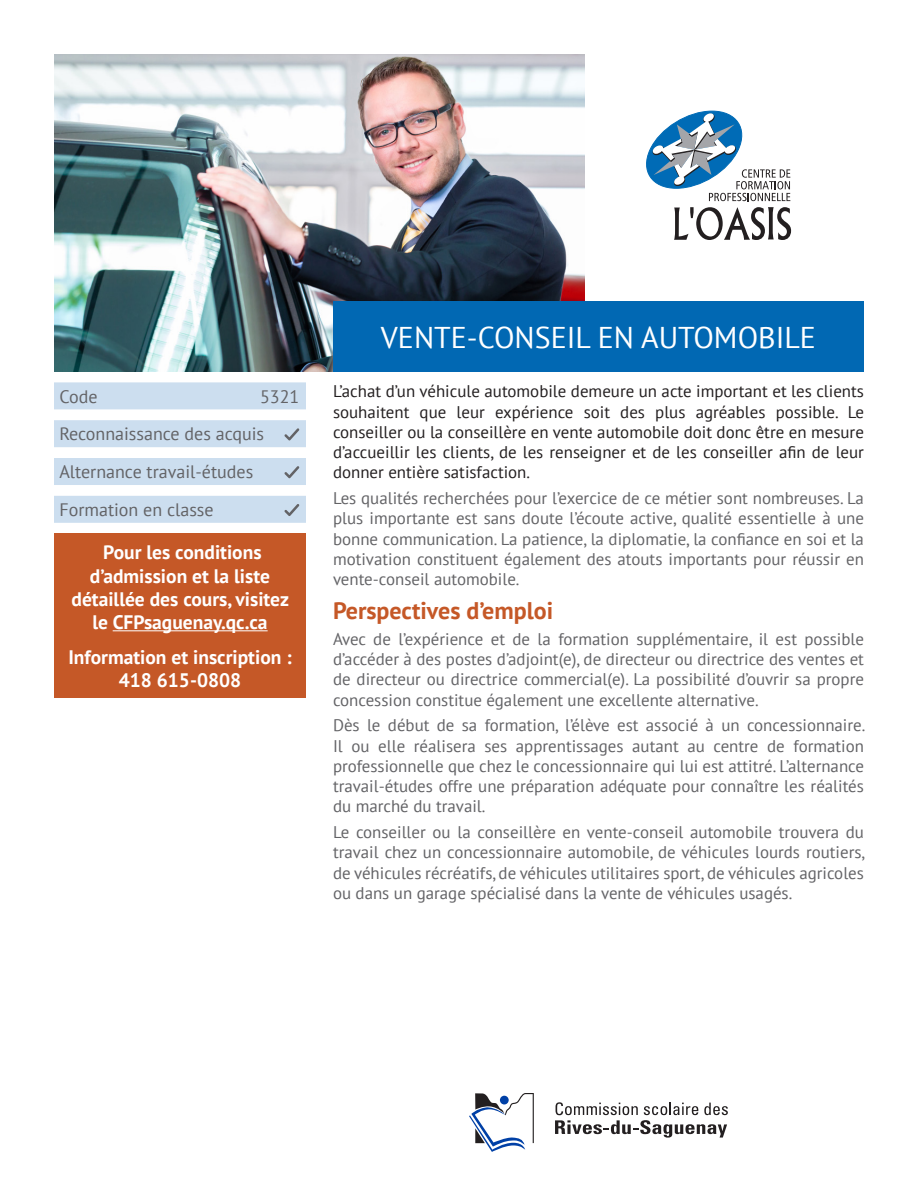
<style>
.page{position:relative;width:918px;height:1188px;background:#fff}
.page>*{position:absolute;margin:0;border:0;box-sizing:border-box;transform-origin:0 0}
.Titre_programme_2{font:30px "PT Sans";color:#fff}
.Perspectives{font:700 24px "PT Sans";color:#c55827}
.t1{font:700 19.5px/23.4px "PT Sans";color:#fff;text-align:center}
.t2{font:18px "PT Sans";color:#636366}
.Para_2{font:16.8px/20.2px "PT Sans";color:#636366;text-align:justify}
.Para_1{font:16.8px/20.2px "PT Sans";color:#231f20;text-align:justify}
</style>
<div class="page">
<img style="left:54px;top:54px;width:531px;height:318px">
<svg style="left:555px;top:1102px;width:173px;height:36px"></svg>
<svg style="left:469px;top:1093px;width:65px;height:59px"></svg>
<div style="left:333px;top:301px;width:531px;height:71px;background:#0168b3"></div>
<svg style="left:674px;top:207px;width:117px;height:33px"></svg>
<svg style="left:646px;top:111px;width:144px;height:90px"></svg>
<div style="left:54px;top:382px;width:252px;height:27px;background:#ccdeef"></div>
<div style="left:54px;top:420px;width:252px;height:27px;background:#ccdeef"></div>
<div style="left:54px;top:458px;width:252px;height:27px;background:#ccdeef"></div>
<div style="left:54px;top:496px;width:252px;height:27px;background:#ccdeef"></div>
<svg style="left:284px;top:428px;width:15px;height:12px"></svg>
<svg style="left:284px;top:466px;width:15px;height:12px"></svg>
<svg style="left:284px;top:504px;width:15px;height:12px"></svg>
<div style="left:54px;top:533px;width:252px;height:165px;background:#c55827"></div>
<hr style="left:113px;top:630px;width:155px;height:1px;background:#fff">
<p class="t2" style="left:59px;top:385px;width:40px">Code</p>
<p class="t2" style="left:260px;top:385px;width:41px">5321</p>
<p class="t2" style="left:59px;top:423px;width:206px">Reconnaissance des acquis</p>
<p class="t2" style="left:59px;top:460px;width:195px">Alternance travail-études</p>
<p class="t2" style="left:59px;top:498px;width:156px">Formation en classe</p>
<p class="t1" style="left:72px;top:540px;width:219px">Pour les conditions d’admission et la liste détaillée des cours, visitez le CFPsaguenay.qc.ca</p>
<p class="t1" style="left:68px;top:645px;width:225px">Information et inscription :<br>418 615-0808</p>
<p class="Titre_programme_2" style="left:381px;top:318px;width:437px">VENTE-CONSEIL EN AUTOMOBILE</p>
<p class="Para_1" style="left:333px;top:381px;width:533px">L’achat d’un véhicule automobile demeure un acte important et les clients souhaitent que leur expérience soit des plus agréables possible. Le conseiller ou la conseillère en vente automobile doit donc être en mesure d’accueillir les clients, de les renseigner et de les conseiller afin de leur donner entière satisfaction.</p>
<p class="Para_2" style="left:333px;top:488px;width:533px">Les qualités recherchées pour l’exercice de ce métier sont nombreuses. La plus importante est sans doute l’écoute active, qualité essentielle à une bonne communication. La patience, la diplomatie, la confiance en soi et la motivation constituent également des atouts importants pour réussir en vente-conseil automobile.</p>
<p class="Perspectives" style="left:333px;top:595px;width:222px">Perspectives d’emploi</p>
<p class="Para_2" style="left:333px;top:629px;width:533px">Avec de l’expérience et de la formation supplémentaire, il est possible d’accéder à des postes d’adjoint(e), de directeur ou directrice des ventes et de directeur ou directrice commercial(e). La possibilité d’ouvrir sa propre concession constitue également une excellente alternative.</p>
<p class="Para_2" style="left:333px;top:715px;width:534px">Dès le début de sa formation, l’élève est associé à un concessionnaire.<br>Il ou elle réalisera ses apprentissages autant au centre de formation professionnelle que chez le concessionnaire qui lui est attitré. L’alternance travail-études offre une préparation adéquate pour connaître les réalités du marché du travail.</p>
<p class="Para_2" style="left:333px;top:822px;width:534px">Le conseiller ou la conseillère en vente-conseil automobile trouvera du travail chez un concessionnaire automobile, de véhicules lourds routiers, de véhicules récréatifs, de véhicules utilitaires sport, de véhicules agricoles ou dans un garage spécialisé dans la vente de véhicules usagés.</p>
</div>
